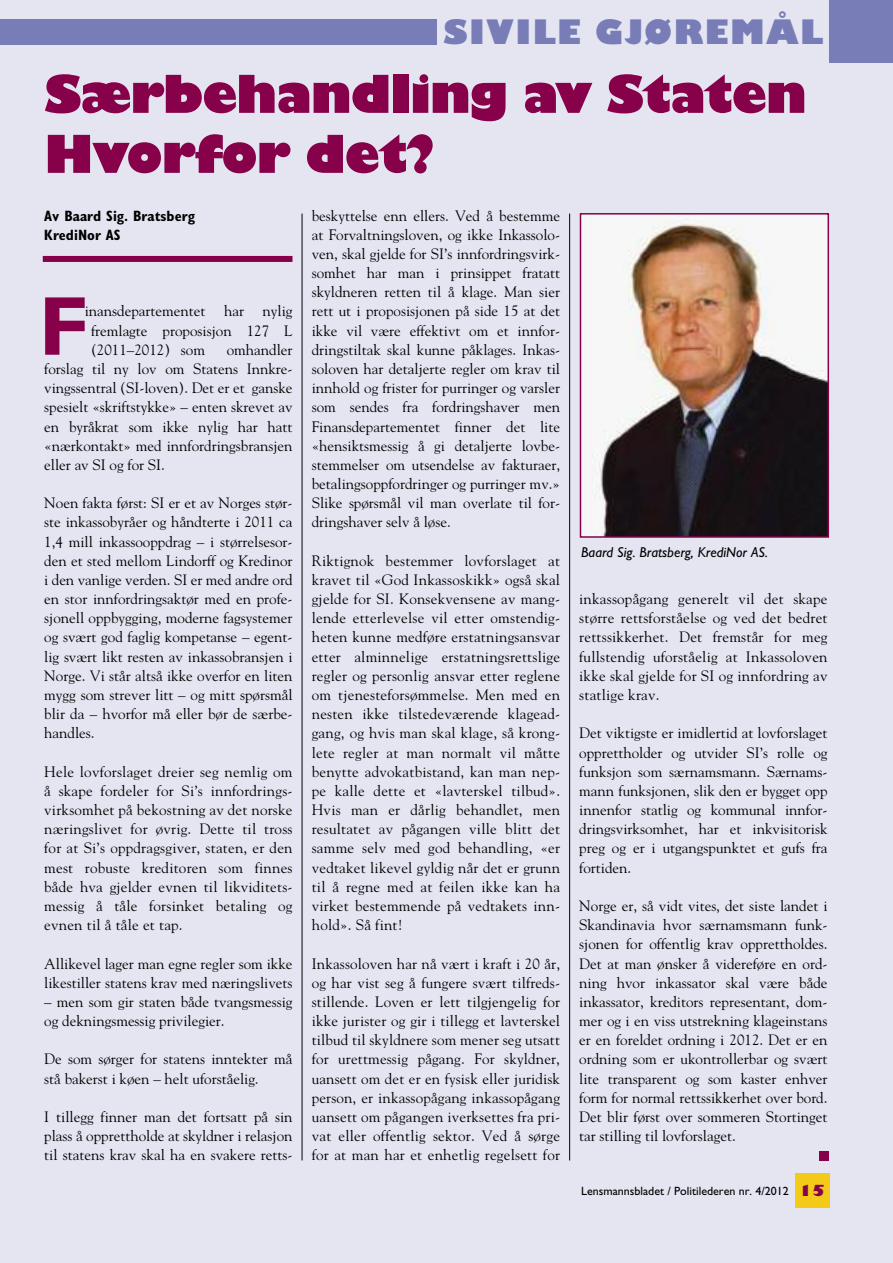
<style>
.page{position:relative;width:893px;height:1263px;background:#e4e5f1}
.page>*{position:absolute;margin:0;border:0;box-sizing:border-box;transform-origin:0 0}
.t1{font:700 84px "Gill Sans";color:#87004a}
.t2{font:800 51px/60px "Gill Sans";letter-spacing:-.025em;color:#87004a}
.t3{font:800 33px "Gill Sans";letter-spacing:.045em;color:#787db8}
.t4{font:15px/19.2px "Goudy";color:#000;text-align:justify}
.t5{font:700 condensed 15px/19.2px "Gill Sans";color:#000}
.t6{font:italic 14.4px "Gill Sans";color:#000}
.t7{font:12px "Gill Sans";color:#000}
.s1{font-weight:800;font-size:15px;color:#87004a}
</style>
<div class="page">
<div style="left:795px;top:1173px;width:34px;height:34px;background:#f2ca17"></div>
<div style="left:43px;top:256px;width:249px;height:6px;background:#87004a"></div>
<hr style="left:302px;top:214px;width:1px;height:946px;background:#000">
<hr style="left:569px;top:214px;width:1px;height:946px;background:#000">
<img style="left:583px;top:216px;width:243px;height:319px">
<div style="left:580px;top:213px;width:249px;height:325px;border:2px solid #87004a"></div>
<div style="left:819px;top:1151px;width:10px;height:9px;background:#87004a"></div>
<div style="left:829px;top:0;width:64px;height:63px;background:#787db8"></div>
<div style="left:0;top:19px;width:437px;height:25px;background:#787db8"></div>
<h3 class="t3" style="left:444px;top:20px;width:381px">SIVILE GJØREMÅL</h3>
<h2 class="t2" style="left:44px;top:68px;width:764px">Særbehandling av Staten<br>Hvorfor det?</h2>
<p class="t5" style="left:44px;top:207px;width:152px">Av Baard Sig. Bratsberg<br>KrediNor AS</p>
<h1 class="t1" style="left:39px;top:295px;width:52px">F</h1>
<p class="t4" style="left:91px;top:302px;width:203px;text-indent:-6px">inansdepartementet har nylig fremlagte proposisjon 127 L (2011–2012) som</p>
<p class="t4" style="left:44px;top:340px;width:250px;text-indent:182px">omhandler forslag til ny lov om Statens Innkre&shy;vingssentral (SI-loven). Det er et ganske spesielt «skriftstykke» – enten skrevet av en byråkrat som ikke nylig har hatt «nærkontakt» med innfordringsbransjen eller av SI og for SI.</p>
<p class="t4" style="left:44px;top:493px;width:250px">Noen fakta først: SI er et av Norges stør&shy;ste inkassobyråer og håndterte i 2011 ca 1,4 mill inkassooppdrag – i størrelsesor&shy;den et sted mellom Lindorff og Kredinor i den vanlige verden. SI er med andre ord en stor innfordringsaktør med en profe&shy;sjonell oppbygging, moderne fagsystemer og svært god faglig kompetanse – egent&shy;lig svært likt resten av inkassobransjen i Norge. Vi står altså ikke overfor en liten mygg som strever litt – og mitt spørsmål blir da – hvorfor må eller bør de særbe&shy;handles.</p>
<p class="t4" style="left:44px;top:762px;width:250px">Hele lovforslaget dreier seg nemlig om å skape fordeler for Si’s innfordrings&shy;virksomhet på bekostning av det norske næringslivet for øvrig. Dette til tross for at Si’s oppdragsgiver, staten, er den mest robuste kreditoren som finnes både hva gjelder evnen til likviditets&shy;messig å tåle forsinket betaling og evnen til å tåle et tap.</p>
<p class="t4" style="left:44px;top:954px;width:250px">Allikevel lager man egne regler som ikke likestiller statens krav med næringslivets</p>
<p class="t4" style="left:44px;top:992px;width:250px">– men som gir staten både tvangsmessig og dekningsmessig privilegier.</p>
<p class="t4" style="left:44px;top:1050px;width:250px">De som sørger for statens inntekter må stå bakerst i køen – helt uforståelig.</p>
<p class="t4" style="left:44px;top:1107px;width:250px">I tillegg finner man det fortsatt på sin plass å opprettholde at skyldner i relasjon til statens krav skal ha en svakere retts-</p>
<p class="t4" style="left:312px;top:206px;width:250px">beskyttelse enn ellers. Ved å bestemme at Forvaltningsloven, og ikke Inkassolo&shy;ven, skal gjelde for SI’s innfordringsvirk&shy;somhet har man i prinsippet fratatt skyldneren retten til å klage. Man sier rett ut i proposisjonen på side 15 at det ikke vil være effektivt om et innfor&shy;dringstiltak skal kunne påklages. Inkas&shy;soloven har detaljerte regler om krav til innhold og frister for purringer og varsler som sendes fra fordringshaver men Finansdepartementet finner det lite «hensiktsmessig å gi detaljerte lovbe&shy;stemmelser om utsendelse av fakturaer, betalingsoppfordringer og purringer mv.» Slike spørsmål vil man overlate til for&shy;dringshaver selv å løse.</p>
<p class="t4" style="left:312px;top:551px;width:250px">Riktignok bestemmer lovforslaget at kravet til «God Inkassoskikk» også skal gjelde for SI. Konsekvensene av mang&shy;lende etterlevelse vil etter omstendig&shy;heten kunne medføre erstatningsansvar etter alminnelige erstatningsrettslige regler og personlig ansvar etter reglene om tjenesteforsømmelse. Men med en nesten ikke tilstedeværende klagead&shy;gang, og hvis man skal klage, så krong&shy;lete regler at man normalt vil måtte benytte advokatbistand, kan man nep&shy;pe kalle dette et «lavterskel tilbud».<br>Hvis man er dårlig behandlet, men resultatet av pågangen ville blitt det samme selv med god behandling, «er vedtaket likevel gyldig når det er grunn til å regne med at feilen ikke kan ha virket bestemmende på vedtakets inn&shy;hold». Så fint!</p>
<p class="t4" style="left:312px;top:954px;width:250px">Inkassoloven har nå vært i kraft i 20 år, og har vist seg å fungere svært tilfreds&shy;stillende. Loven er lett tilgjengelig for ikke jurister og gir i tillegg et lavterskel tilbud til skyldnere som mener seg utsatt for urettmessig pågang. For skyldner, uansett om det er en fysisk eller juridisk person, er inkassopågang inkassopågang uansett om pågangen iverksettes fra pri&shy;vat eller offentlig sektor. Ved å sørge for at man har et enhetlig regelsett for</p>
<p class="t6" style="left:581px;top:547px;width:188px">Baard Sig. Bratsberg, KrediNor AS.</p>
<p class="t4" style="left:579px;top:589px;width:250px">inkassopågang generelt vil det skape større rettsforståelse og ved det bedret rettssikkerhet. Det fremstår for meg fullstendig uforståelig at Inkassoloven ikke skal gjelde for SI og innfordring av statlige krav.</p>
<p class="t4" style="left:579px;top:724px;width:250px">Det viktigste er imidlertid at lovforslaget opprettholder og utvider SI’s rolle og funksjon som særnamsmann. Særnams&shy;mann funksjonen, slik den er bygget opp innenfor statlig og kommunal innfor&shy;dringsvirksomhet, har et inkvisitorisk preg og er i utgangspunktet et gufs fra fortiden.</p>
<p class="t4" style="left:579px;top:896px;width:250px">Norge er, så vidt vites, det siste landet i Skandinavia hvor særnamsmann funk&shy;sjonen for offentlig krav opprettholdes.<br>Det at man ønsker å videreføre en ord&shy;ning hvor inkassator skal være både inkassator, kreditors representant, dom&shy;mer og i en viss utstrekning klageinstans er en foreldet ordning i 2012. Det er en ordning som er ukontrollerbar og svært lite transparent og som kaster enhver form for normal rettssikkerhet over bord.<br>Det blir først over sommeren Stortinget tar stilling til lovforslaget.</p>
<p class="t7" style="left:581px;top:1186px;width:245px">Lensmannsbladet / Politilederen nr. 4/2012 <span class="s1">15</span></p>
</div>
